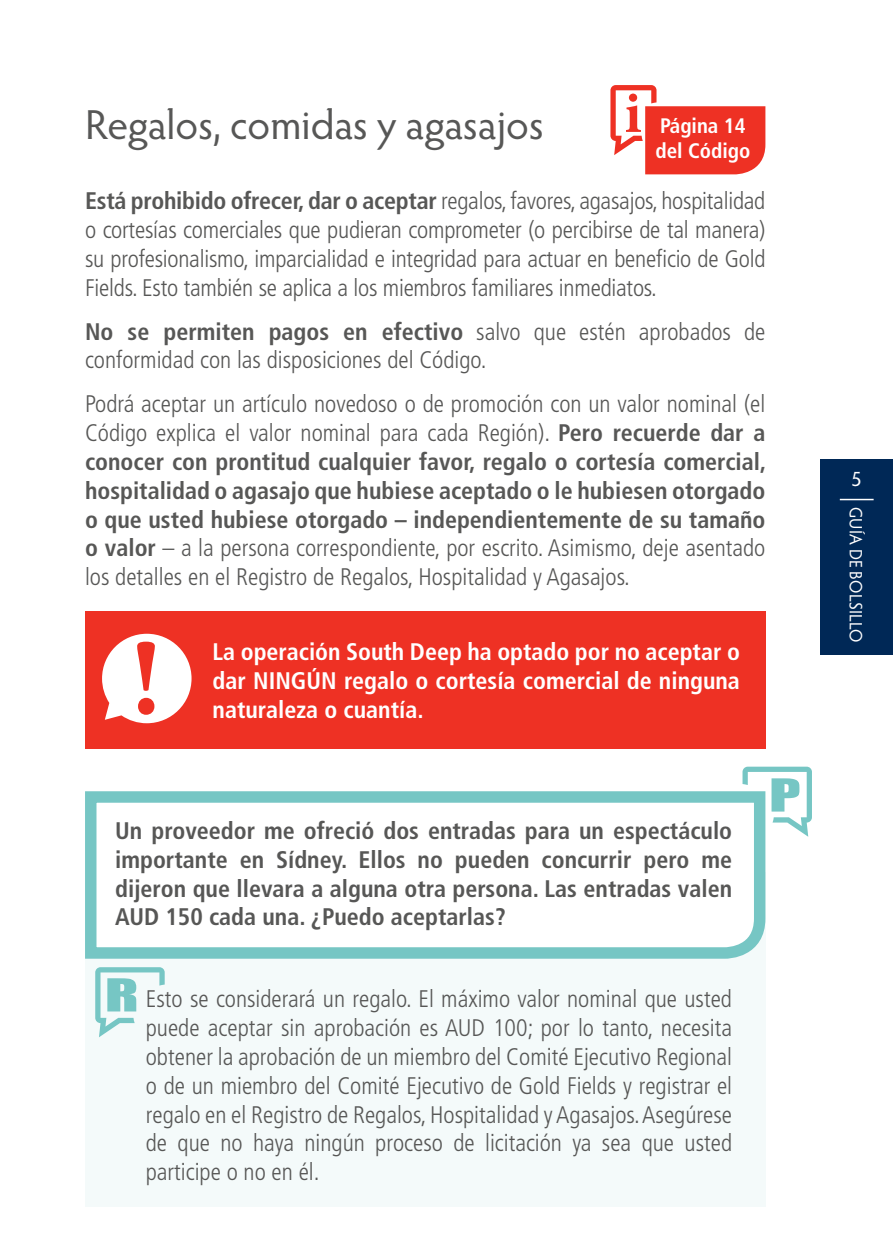
<style>
.page{position:relative;width:893px;height:1259px;background:#fff}
.page>*{position:absolute;margin:0;border:0;box-sizing:border-box;transform-origin:0 0}
.t1{font:42px "Hypatia Sans Pro";letter-spacing:-.005em;color:#575756}
.t2{font:300 condensed 24px/28.8px "Frutiger LT Std";color:#575756;text-align:justify}
.t3{font:700 condensed 24px/28.8px "Frutiger LT Std";color:#575756;text-align:justify}
.t4{font:700 condensed 24px/28.8px "Frutiger LT Std";color:#fff;text-align:justify}
.t5{font:700 condensed 21px/25.2px "Frutiger LT Std";color:#fff}
.t6{font:21px "Hypatia Sans Pro";color:#fff}
.t7{font:18px "Hypatia Sans Pro";letter-spacing:.01em;color:#fff;scale:.93 1}
.s1{font-weight:700}
</style>
<div class="page">
<div style="left:820px;top:459px;width:73px;height:196px;background:#002856"></div>
<hr style="left:840px;top:499px;width:34px;height:1px;background:#fff">
<svg style="left:610px;top:85px;width:155px;height:89px"></svg>
<div style="left:85px;top:611px;width:680px;height:137px;background:#ee3124"></div>
<svg style="left:102px;top:634px;width:90px;height:89px"></svg>
<div style="left:85px;top:872px;width:680px;height:335px;background:#f4fafa"></div>
<svg style="left:85px;top:791px;width:681px;height:173px"></svg>
<svg style="left:95px;top:967px;width:70px;height:70px"></svg>
<svg style="left:742px;top:766px;width:70px;height:70px"></svg>
<h1 class="t1" style="left:85px;top:96px;width:460px">Regalos, comidas y agasajos</h1>
<p class="t5" style="left:655px;top:113px;width:96px">Página 14 del Código</p>
<p class="t2" style="left:85px;top:187px;width:682px"><span class="s1">Está prohibido ofrecer, dar o aceptar</span> regalos, favores, agasajos, hospitalidad o cortesías comerciales que pudieran comprometer (o percibirse de tal manera) su profesionalismo, imparcialidad e integridad para actuar en beneficio de Gold Fields. Esto también se aplica a los miembros familiares inmediatos.</p>
<p class="t2" style="left:85px;top:317px;width:682px"><span class="s1">No se permiten pagos en efectivo</span> salvo que estén aprobados de conformidad con las disposiciones del Código.</p>
<p class="t2" style="left:85px;top:390px;width:683px">Podrá aceptar un artículo novedoso o de promoción con un valor nominal (el Código explica el valor nominal para cada Región). <span class="s1">Pero recuerde dar a conocer con prontitud cualquier favor, regalo o cortesía comercial, hospitalidad o agasajo que hubiese aceptado o le hubiesen otorgado o que usted hubiese otorgado – independientemente de su tamaño o valor</span> – a la persona correspondiente, por escrito. Asimismo, deje asentado los detalles en el Registro de Regalos, Hospitalidad y Agasajos.</p>
<p class="t4" style="left:213px;top:637px;width:529px">La operación South Deep ha optado por no aceptar o dar NINGÚN regalo o cortesía comercial de ninguna naturaleza o cuantía.</p>
<p class="t3" style="left:115px;top:816px;width:618px">Un proveedor me ofreció dos entradas para un espectáculo importante en Sídney. Ellos no pueden concurrir pero me dijeron que llevara a alguna otra persona. Las entradas valen AUD 150 cada una. ¿Puedo aceptarlas?</p>
<p class="t2" style="left:146px;top:985px;width:588px">Esto se considerará un regalo. El máximo valor nominal que usted puede aceptar sin aprobación es AUD 100; por lo tanto, necesita obtener la aprobación de un miembro del Comité Ejecutivo Regional o de un miembro del Comité Ejecutivo de Gold Fields y registrar el regalo en el Registro de Regalos, Hospitalidad y Agasajos. Asegúrese de que no haya ningún proceso de licitación ya sea que usted participe o no en él.</p>
<p class="t6" style="left:851px;top:464px;width:12px">5</p>
<p class="t7" style="left:868px;top:507px;width:147px;rotate:90deg">GUÍA DE BOLSILLO</p>
</div>
